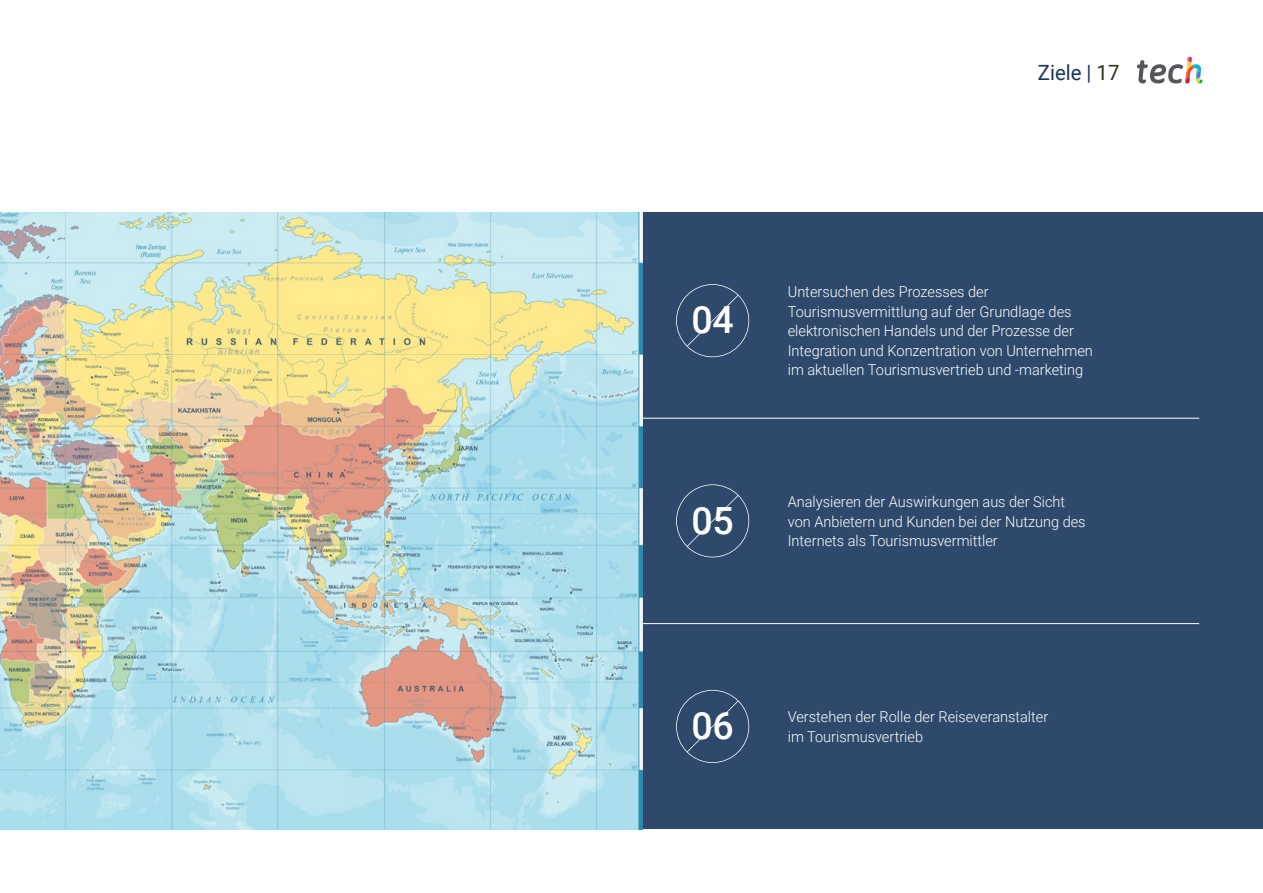
<style>
.page{position:relative;width:1263px;height:893px;background:#fff}
.page>*{position:absolute;margin:0;border:0;box-sizing:border-box;transform-origin:0 0}
.t1{font:500 37.5px "Roboto";color:#fff}
.t2{font:21px "Roboto";color:#1a355c}
.t3{font:300 15px/19.5px "Roboto";color:#fff}
.s1{color:#312e20}
</style>
<div class="page">
<div style="left:642px;top:213px;width:621px;height:616px;background:#2e496b"></div>
<svg style="left:1137px;top:57px;width:65px;height:27px"></svg>
<svg style="left:676px;top:284px;width:73px;height:73px"></svg>
<svg style="left:676px;top:484px;width:73px;height:73px"></svg>
<svg style="left:676px;top:690px;width:73px;height:73px"></svg>
<hr style="left:0;top:418px;width:1199px;height:1px;background:#fff">
<hr style="left:0;top:623px;width:1199px;height:1px;background:#fff">
<img style="left:0;top:213px;width:642px;height:616px">
<h2 class="t2" style="left:1038px;top:57px;width:83px">Ziele | <span class="s1">17</span></h2>
<h1 class="t1" style="left:691px;top:294px;width:44px">04</h1>
<h1 class="t1" style="left:691px;top:494px;width:44px">05</h1>
<p class="t3" style="left:788px;top:281px;width:307px">Untersuchen des Prozesses der Tourismusvermittlung auf der Grundlage des elektronischen Handels und der Prozesse der Integration und Konzentration von Unternehmen im aktuellen Tourismusvertrieb und -marketing</p>
<p class="t3" style="left:788px;top:491px;width:299px">Analysieren der Auswirkungen aus der Sicht von Anbietern und Kunden bei der Nutzung des<br>Internets als Tourismusvermittler</p>
<h1 class="t1" style="left:691px;top:699px;width:44px">06</h1>
<p class="t3" style="left:788px;top:707px;width:262px">Verstehen der Rolle der Reiseveranstalter im Tourismusvertrieb</p>
</div>
